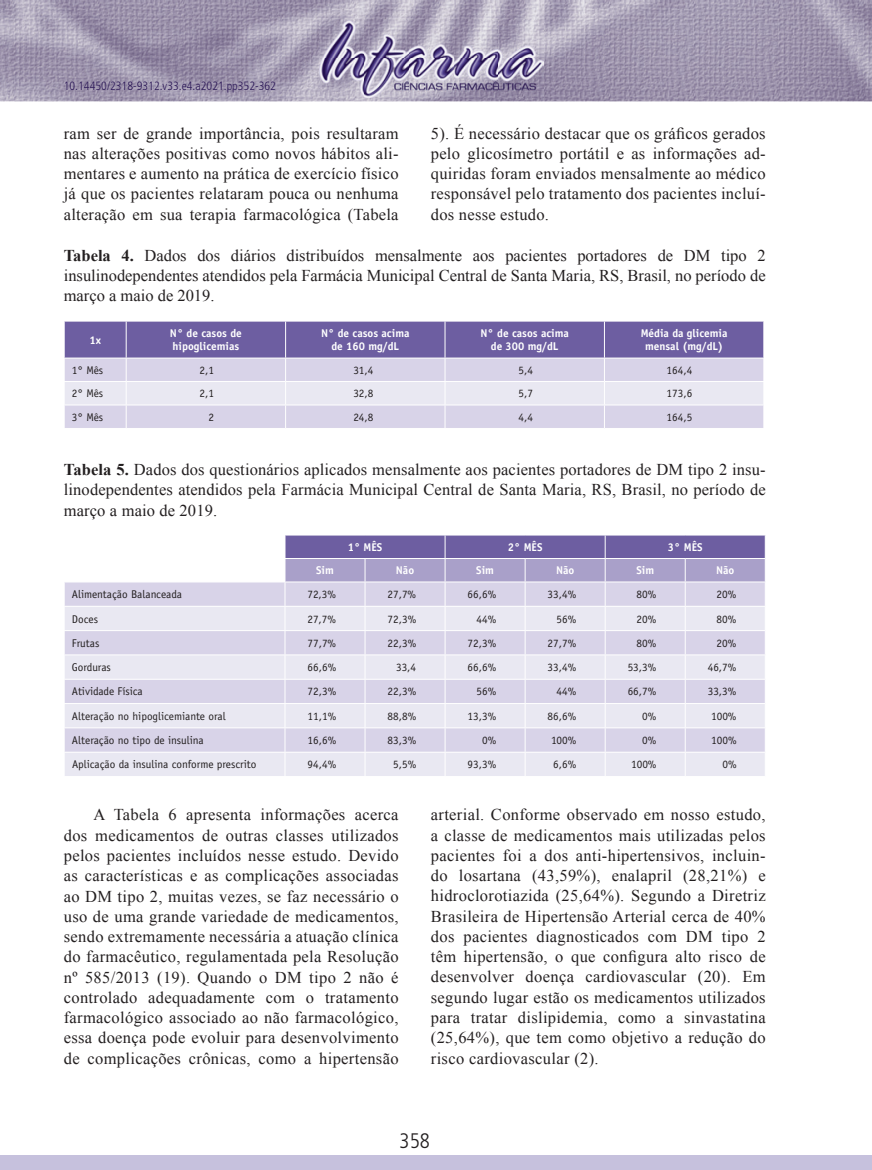
<style>
.page{position:relative;width:872px;height:1170px;background:#fff}
.page>*{position:absolute;margin:0;border:0;box-sizing:border-box;transform-origin:0 0}
.t1{font:300 condensed 21px "Frutiger LT Std";color:#231f20}
.t2{font:16.5px/20.2px "Times New Roman";letter-spacing:.015em;color:#231f20;text-align:justify}
.t3{font:300 condensed 12px "Frutiger LT Std";color:#2a1656}
.t4{font:11.25px "Officina Sans Std";color:#231f20}
.t5{font:700 11.25px/13.5px "Officina Sans Std";color:#fff;text-align:center}
.s1{font-weight:700}
</style>
<div class="page">
<img style="left:0;top:0;width:872px;height:101px">
<div style="left:0;top:1155px;width:872px;height:14px;background:#c6c1dd"></div>
<img style="left:319px;top:20px;width:225px;height:77px">
<svg style="left:64px;top:321px;width:700px;height:107px;background:#b9b2d3"></svg>
<svg style="left:65px;top:582px;width:220px;height:24px;background:#d9d4e8"></svg>
<svg style="left:65px;top:607px;width:220px;height:169px;background:#e2dfed"></svg>
<hr style="left:64px;top:654px;width:221px;height:1px;background:#fff">
<hr style="left:64px;top:703px;width:221px;height:1px;background:#fff">
<hr style="left:64px;top:630px;width:221px;height:1px;background:#fff">
<hr style="left:64px;top:678px;width:221px;height:1px;background:#fff">
<hr style="left:64px;top:727px;width:221px;height:1px;background:#fff">
<hr style="left:64px;top:751px;width:221px;height:1px;background:#fff">
<svg style="left:64px;top:582px;width:1px;height:170px"></svg>
<svg style="left:285px;top:535px;width:481px;height:241px;background:#d2cde3"></svg>
<p class="t3" style="left:64px;top:79px;width:214px">10.14450/2318-9312.v33.e4.a2021.pp352-362</p>
<p class="t2" style="left:64px;top:123px;width:336px">ram ser de grande importância, pois resultaram nas alterações positivas como novos hábitos ali&shy;mentares e aumento na prática de exercício físico já que os pacientes relataram pouca ou nenhuma alteração em sua terapia farmacológica (Tabela</p>
<p class="t2" style="left:431px;top:123px;width:336px">5). É necessário destacar que os gráficos gerados pelo glicosímetro portátil e as informações ad&shy;quiridas foram enviados mensalmente ao médico responsável pelo tratamento dos pacientes incluí&shy;dos nesse estudo.</p>
<p class="t2" style="left:64px;top:245px;width:703px"><span class="s1">Tabela 4.</span> Dados dos diários distribuídos mensalmente aos pacientes portadores de DM tipo 2 insulinodependentes atendidos pela Farmácia Municipal Central de Santa Maria, RS, Brasil, no período de março a maio de 2019.</p>
<p class="t5" style="left:89px;top:333px;width:13px">1x</p>
<p class="t5" style="left:170px;top:326px;width:73px;text-align:left">N° de casos de hipoglicemias</p>
<p class="t5" style="left:321px;top:326px;width:90px">N° de casos acima de 160 mg/dL</p>
<p class="t5" style="left:480px;top:326px;width:90px">N° de casos acima de 300 mg/dL</p>
<p class="t5" style="left:640px;top:326px;width:88px">Média da glicemia mensal (mg/dL)</p>
<p class="t4" style="left:72px;top:363px;width:33px">1° Mês</p>
<p class="t4" style="left:199px;top:363px;width:16px">2,1</p>
<p class="t4" style="left:353px;top:363px;width:22px">31,4</p>
<p class="t4" style="left:518px;top:363px;width:16px">5,4</p>
<p class="t4" style="left:666px;top:363px;width:27px">164,4</p>
<p class="t4" style="left:72px;top:387px;width:33px">2° Mês</p>
<p class="t4" style="left:199px;top:387px;width:16px">2,1</p>
<p class="t4" style="left:353px;top:387px;width:22px">32,8</p>
<p class="t4" style="left:518px;top:387px;width:16px">5,7</p>
<p class="t4" style="left:666px;top:387px;width:27px">173,6</p>
<p class="t4" style="left:72px;top:410px;width:33px">3° Mês</p>
<p class="t4" style="left:208px;top:410px;width:7px">2</p>
<p class="t4" style="left:353px;top:410px;width:22px">24,8</p>
<p class="t4" style="left:518px;top:410px;width:16px">4,4</p>
<p class="t4" style="left:666px;top:410px;width:27px">164,5</p>
<p class="t2" style="left:64px;top:459px;width:703px"><span class="s1">Tabela 5.</span> Dados dos questionários aplicados mensalmente aos pacientes portadores de DM tipo 2 insu&shy;linodependentes atendidos pela Farmácia Municipal Central de Santa Maria, RS, Brasil, no período de março a maio de 2019.</p>
<p class="t5" style="left:348px;top:540px;width:36px">1° MÊS</p>
<p class="t5" style="left:508px;top:540px;width:36px">2° MÊS</p>
<p class="t5" style="left:668px;top:540px;width:36px">3° MÊS</p>
<p class="t5" style="left:316px;top:563px;width:19px">Sim</p>
<p class="t5" style="left:396px;top:563px;width:20px">Não</p>
<p class="t5" style="left:476px;top:563px;width:19px">Sim</p>
<p class="t5" style="left:556px;top:563px;width:20px">Não</p>
<p class="t5" style="left:636px;top:563px;width:19px">Sim</p>
<p class="t5" style="left:716px;top:563px;width:20px">Não</p>
<p class="t4" style="left:72px;top:587px;width:112px">Alimentação Balanceada</p>
<p class="t4" style="left:307px;top:587px;width:30px">72,3%</p>
<p class="t4" style="left:387px;top:587px;width:30px">27,7%</p>
<p class="t4" style="left:467px;top:587px;width:30px">66,6%</p>
<p class="t4" style="left:547px;top:587px;width:30px">33,4%</p>
<p class="t4" style="left:636px;top:587px;width:21px">80%</p>
<p class="t4" style="left:716px;top:587px;width:21px">20%</p>
<p class="t4" style="left:72px;top:612px;width:28px">Doces</p>
<p class="t4" style="left:307px;top:612px;width:30px">27,7%</p>
<p class="t4" style="left:387px;top:612px;width:30px">72,3%</p>
<p class="t4" style="left:476px;top:612px;width:21px">44%</p>
<p class="t4" style="left:556px;top:612px;width:21px">56%</p>
<p class="t4" style="left:636px;top:612px;width:21px">20%</p>
<p class="t4" style="left:716px;top:612px;width:21px">80%</p>
<p class="t4" style="left:72px;top:636px;width:29px">Frutas</p>
<p class="t4" style="left:307px;top:636px;width:30px">77,7%</p>
<p class="t4" style="left:387px;top:636px;width:30px">22,3%</p>
<p class="t4" style="left:467px;top:636px;width:30px">72,3%</p>
<p class="t4" style="left:547px;top:636px;width:30px">27,7%</p>
<p class="t4" style="left:636px;top:636px;width:21px">80%</p>
<p class="t4" style="left:716px;top:636px;width:21px">20%</p>
<p class="t4" style="left:72px;top:660px;width:40px">Gorduras</p>
<p class="t4" style="left:307px;top:660px;width:30px">66,6%</p>
<p class="t4" style="left:396px;top:660px;width:22px">33,4</p>
<p class="t4" style="left:467px;top:660px;width:30px">66,6%</p>
<p class="t4" style="left:547px;top:660px;width:30px">33,4%</p>
<p class="t4" style="left:627px;top:660px;width:30px">53,3%</p>
<p class="t4" style="left:707px;top:660px;width:30px">46,7%</p>
<p class="t4" style="left:72px;top:685px;width:72px">Atividade Física</p>
<p class="t4" style="left:307px;top:685px;width:30px">72,3%</p>
<p class="t4" style="left:387px;top:685px;width:30px">22,3%</p>
<p class="t4" style="left:476px;top:685px;width:21px">56%</p>
<p class="t4" style="left:556px;top:685px;width:21px">44%</p>
<p class="t4" style="left:627px;top:685px;width:30px">66,7%</p>
<p class="t4" style="left:707px;top:685px;width:30px">33,3%</p>
<p class="t4" style="left:72px;top:709px;width:155px">Alteração no hipoglicemiante oral</p>
<p class="t4" style="left:307px;top:709px;width:30px">11,1%</p>
<p class="t4" style="left:387px;top:709px;width:30px">88,8%</p>
<p class="t4" style="left:467px;top:709px;width:30px">13,3%</p>
<p class="t4" style="left:547px;top:709px;width:30px">86,6%</p>
<p class="t4" style="left:642px;top:709px;width:16px">0%</p>
<p class="t4" style="left:711px;top:709px;width:27px">100%</p>
<p class="t4" style="left:72px;top:733px;width:133px">Alteração no tipo de insulina</p>
<p class="t4" style="left:307px;top:733px;width:30px">16,6%</p>
<p class="t4" style="left:387px;top:733px;width:30px">83,3%</p>
<p class="t4" style="left:482px;top:733px;width:16px">0%</p>
<p class="t4" style="left:551px;top:733px;width:27px">100%</p>
<p class="t4" style="left:642px;top:733px;width:16px">0%</p>
<p class="t4" style="left:711px;top:733px;width:27px">100%</p>
<p class="t4" style="left:72px;top:758px;width:186px">Aplicação da insulina conforme prescrito</p>
<p class="t4" style="left:307px;top:758px;width:30px">94,4%</p>
<p class="t4" style="left:393px;top:758px;width:25px">5,5%</p>
<p class="t4" style="left:467px;top:758px;width:30px">93,3%</p>
<p class="t4" style="left:553px;top:758px;width:25px">6,6%</p>
<p class="t4" style="left:631px;top:758px;width:27px">100%</p>
<p class="t4" style="left:722px;top:758px;width:16px">0%</p>
<p class="t2" style="left:64px;top:804px;width:336px;text-indent:30px">A Tabela 6 apresenta informações acerca dos medicamentos de outras classes utilizados pelos pacientes incluídos nesse estudo. Devido as características e as complicações associadas ao DM tipo 2, muitas vezes, se faz necessário o uso de uma grande variedade de medicamentos, sendo extremamente necessária a atuação clínica do farmacêutico, regulamentada pela Resolução nº 585/2013 (19). Quando o DM tipo 2 não é controlado adequadamente com o tratamento farmacológico associado ao não farmacológico, essa doença pode evoluir para desenvolvimento de complicações crônicas, como a hipertensão</p>
<p class="t2" style="left:431px;top:804px;width:336px">arterial. Conforme observado em nosso estudo, a classe de medicamentos mais utilizadas pelos pacientes foi a dos anti-hipertensivos, incluin&shy;do losartana (43,59%), enalapril (28,21%) e hidroclorotiazida (25,64%). Segundo a Diretriz Brasileira de Hipertensão Arterial cerca de 40% dos pacientes diagnosticados com DM tipo 2 têm hipertensão, o que configura alto risco de desenvolver doença cardiovascular (20). Em segundo lugar estão os medicamentos utilizados para tratar dislipidemia, como a sinvastatina (25,64%), que tem como objetivo a redução do risco cardiovascular (2).</p>
<p class="t1" style="left:399px;top:1128px;width:32px">358</p>
</div>
